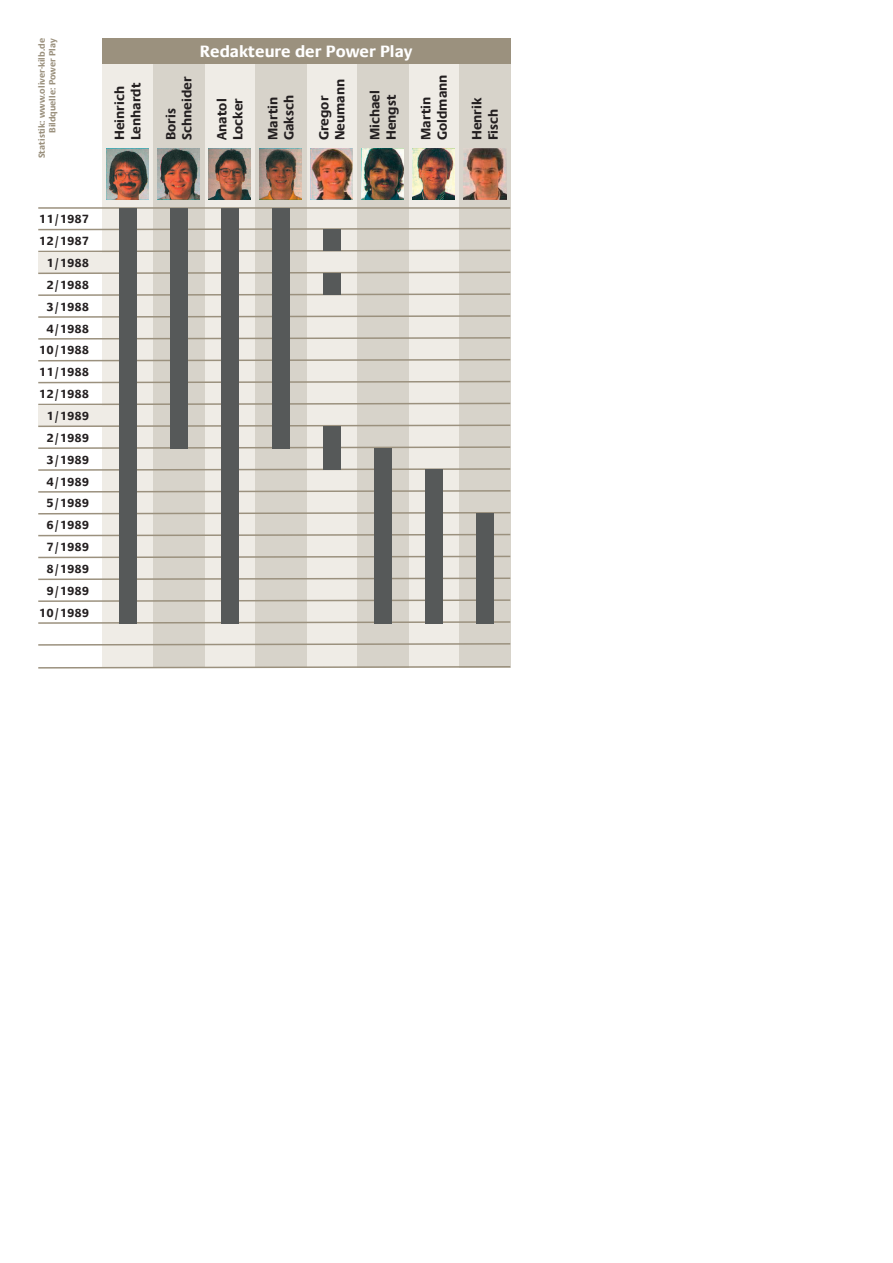
<style>
.page{position:relative;width:893px;height:1263px;background:#fff}
.page>*{position:absolute;margin:0;border:0;box-sizing:border-box;transform-origin:0 0}
.t1{font:700 16.5px "Praxis Com";color:#fff}
.t2{font:700 13.5px/16.2px "Praxis Com";color:#231f20}
.t3{font:700 12px/21.9px "Praxis Com";color:#231f20;text-align:right}
.t4{font:700 9px/10.8px "Praxis Com";color:#9b917e;text-align:right}
</style>
<div class="page">
<div style="left:102px;top:64px;width:408px;height:603px;background:#efece6"></div>
<div style="left:459px;top:64px;width:51px;height:603px;background:#d7d3ca"></div>
<div style="left:153px;top:64px;width:51px;height:603px;background:#d7d3ca"></div>
<div style="left:357px;top:64px;width:51px;height:603px;background:#d7d3ca"></div>
<div style="left:255px;top:64px;width:51px;height:603px;background:#d7d3ca"></div>
<hr style="left:38px;top:207px;width:472px;height:2px;background:#9b917e">
<img style="left:106px;top:149px;width:43px;height:51px">
<svg style="left:38px;top:227px;width:473px;height:4px"></svg>
<div style="left:102px;top:38px;width:408px;height:26px;background:#9b917e"></div>
<img style="left:157px;top:149px;width:43px;height:51px">
<img style="left:208px;top:149px;width:43px;height:51px">
<img style="left:259px;top:149px;width:43px;height:51px">
<img style="left:310px;top:149px;width:43px;height:51px">
<img style="left:361px;top:149px;width:43px;height:51px">
<img style="left:412px;top:149px;width:43px;height:51px">
<svg style="left:38px;top:249px;width:473px;height:4px"></svg>
<div style="left:38px;top:252px;width:64px;height:21px;background:#efece6"></div>
<svg style="left:38px;top:271px;width:473px;height:4px"></svg>
<svg style="left:38px;top:293px;width:473px;height:4px"></svg>
<svg style="left:38px;top:314px;width:473px;height:5px"></svg>
<svg style="left:38px;top:336px;width:473px;height:4px"></svg>
<svg style="left:38px;top:358px;width:473px;height:4px"></svg>
<svg style="left:38px;top:380px;width:473px;height:4px"></svg>
<svg style="left:38px;top:402px;width:473px;height:4px"></svg>
<div style="left:38px;top:405px;width:64px;height:21px;background:#efece6"></div>
<svg style="left:38px;top:424px;width:473px;height:4px"></svg>
<svg style="left:38px;top:446px;width:473px;height:4px"></svg>
<svg style="left:38px;top:467px;width:473px;height:4px"></svg>
<svg style="left:38px;top:489px;width:473px;height:4px"></svg>
<svg style="left:38px;top:511px;width:473px;height:4px"></svg>
<svg style="left:38px;top:533px;width:473px;height:4px"></svg>
<svg style="left:38px;top:555px;width:473px;height:4px"></svg>
<svg style="left:38px;top:577px;width:473px;height:4px"></svg>
<svg style="left:38px;top:599px;width:473px;height:4px"></svg>
<svg style="left:38px;top:620px;width:473px;height:4px"></svg>
<svg style="left:38px;top:642px;width:473px;height:4px"></svg>
<svg style="left:38px;top:665px;width:473px;height:4px"></svg>
<div style="left:119px;top:208px;width:17px;height:416px;background:#565959"></div>
<div style="left:170px;top:208px;width:17px;height:241px;background:#565959"></div>
<div style="left:221px;top:208px;width:17px;height:416px;background:#565959"></div>
<div style="left:272px;top:208px;width:17px;height:241px;background:#565959"></div>
<div style="left:323px;top:229px;width:17px;height:21px;background:#565959"></div>
<div style="left:323px;top:273px;width:17px;height:21px;background:#565959"></div>
<div style="left:323px;top:426px;width:17px;height:44px;background:#565959"></div>
<div style="left:374px;top:448px;width:17px;height:176px;background:#565959"></div>
<div style="left:425px;top:470px;width:17px;height:154px;background:#565959"></div>
<img style="left:463px;top:149px;width:43px;height:51px">
<div style="left:476px;top:513px;width:17px;height:111px;background:#565959"></div>
<p class="t4" style="left:36px;top:158px;width:121px;rotate:-90deg">Statistik: www.oliver-kilb.de<br>Bildquelle: Power Play</p>
<p class="t3" style="left:39px;top:208px;width:52px">11/1987</p>
<p class="t3" style="left:39px;top:230px;width:52px">12/1987<br>1/1988<br>2/1988<br>3/1988<br>4/1988<br>10/1988<br>11/1988<br>12/1988<br>1/1989<br>2/1989<br>3/1989<br>4/1989<br>5/1989<br>6/1989<br>7/1989<br>8/1989<br>9/1989<br>10/1989</p>
<p class="t2" style="left:112px;top:140px;width:59px;rotate:-90deg">Heinrich<br>Lenhardt</p>
<p class="t2" style="left:163px;top:140px;width:65px;rotate:-90deg">Boris<br>Schneider</p>
<h1 class="t1" style="left:200px;top:42px;width:214px">Redakteure der Power Play</h1>
<p class="t2" style="left:214px;top:140px;width:44px;rotate:-90deg">Anatol<br>Locker</p>
<p class="t2" style="left:265px;top:140px;width:47px;rotate:-90deg">Martin<br>Gaksch</p>
<p class="t2" style="left:316px;top:140px;width:63px;rotate:-90deg">Gregor<br>Neumann</p>
<p class="t2" style="left:367px;top:140px;width:52px;rotate:-90deg">Michael<br>Hengst</p>
<p class="t2" style="left:418px;top:140px;width:67px;rotate:-90deg">Martin<br>Goldmann</p>
<p class="t2" style="left:469px;top:140px;width:44px;rotate:-90deg">Henrik<br>Fisch</p>
</div>
